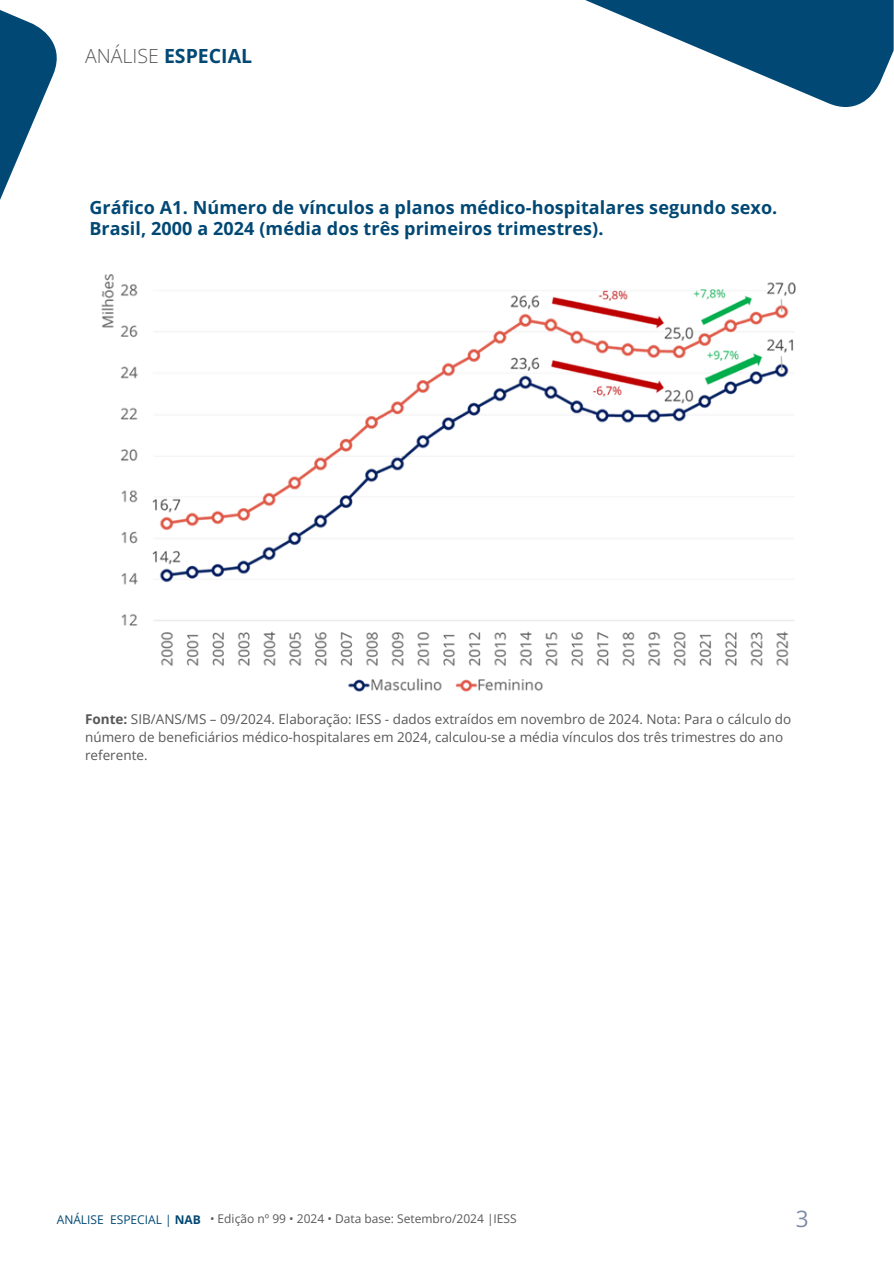
<style>
.page{position:relative;width:894px;height:1264px;background:#fff}
.page>*{position:absolute;margin:0;border:0;box-sizing:border-box;transform-origin:0 0}
.t1{font:22.5px "Open Sans";color:#7d8aa8}
.t2{font:700 19.5px "Open Sans";color:#014874}
.t3{font:700 18px/21.3px "Open Sans";letter-spacing:.005em;color:#014874}
.t4{font:13.5px/18px "Open Sans";color:#58585a}
.t5{font:12px "Open Sans";color:#58585a}
.t6{font:12px "Open Sans";color:#014874}
.s1{font-weight:300;color:#58585a}
.s2{font-weight:700}
</style>
<div class="page">
<svg style="left:0;top:10px;width:57px;height:190px"></svg>
<svg style="left:585px;top:0;width:308px;height:107px"></svg>
<img style="left:101px;top:274px;width:695px;height:418px">
<h4 class="t2" style="left:85px;top:42px;width:168px"><span class="s1">ANÁLISE</span> ESPECIAL</h4>
<p class="t3" style="left:89px;top:196px;width:689px">Gráfico A1. Número de vínculos a planos médico-hospitalares segundo sexo.<br>Brasil, 2000 a 2024 (média dos três primeiros trimestres).</p>
<p class="t4" style="left:85px;top:710px;width:707px"><span class="s2">Fonte:</span> SIB/ANS/MS – 09/2024. Elaboração: IESS - dados extraídos em novembro de 2024. Nota: Para o cálculo do número de beneficiários médico-hospitalares em 2024, calculou-se a média vínculos dos três trimestres do ano referente.</p>
<h2 class="t6" style="left:57px;top:1211px;width:146px">ANÁLISE ESPECIAL | <span class="s2">NAB</span></h2>
<p class="t5" style="left:210px;top:1210px;width:308px">• Edição nº 99 • 2024 • Data base: Setembro/2024 |IESS</p>
<h1 class="t1" style="left:795px;top:1203px;width:14px">3</h1>
</div>
